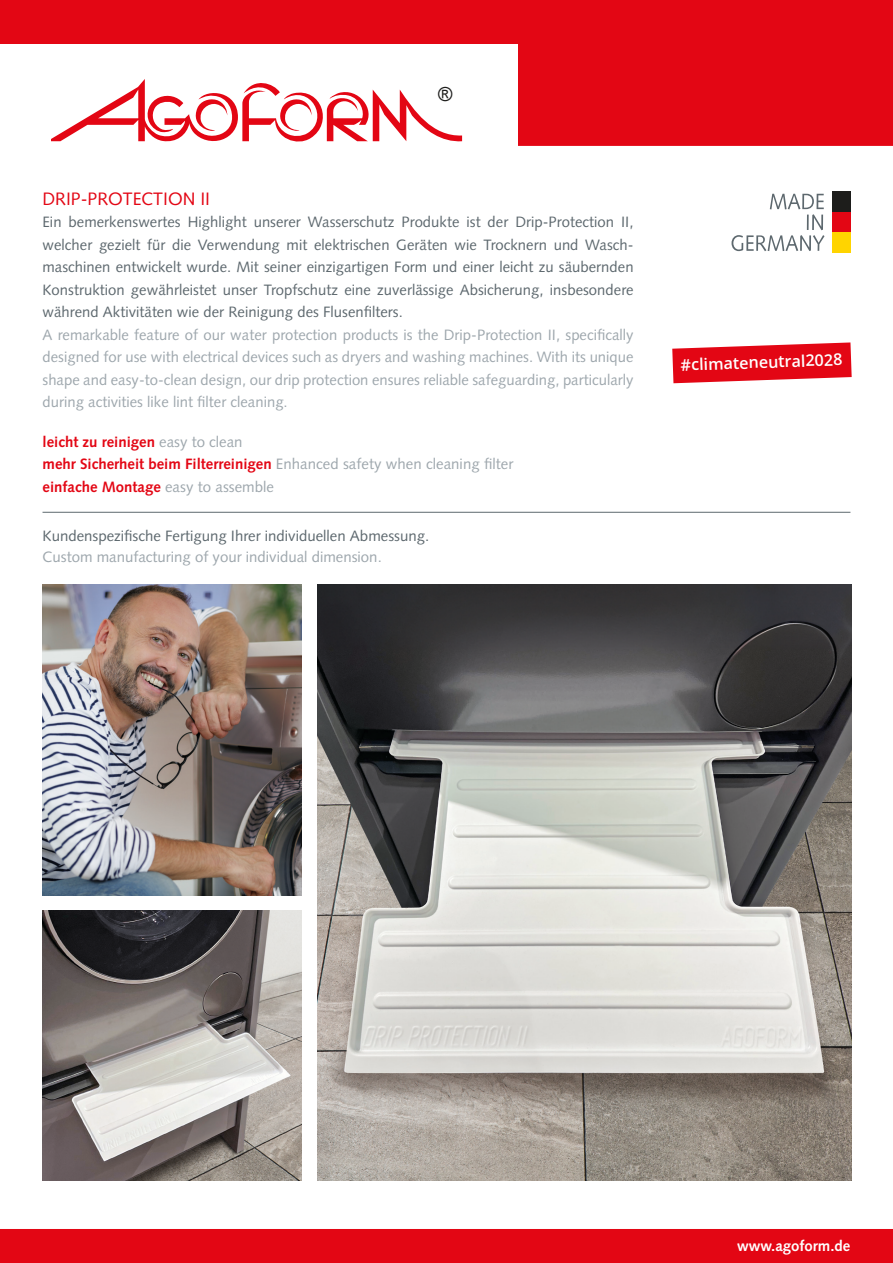
<style>
.page{position:relative;width:893px;height:1263px;background:#fff}
.page>*{position:absolute;margin:0;border:0;box-sizing:border-box;transform-origin:0 0}
.t1{font:19.35px "Arial";color:#1d1d1b}
.t2{font:18px "Syntax LT Pro";color:#e30614}
.t3{font:600 16.2px "Open Sans";color:#fff}
.t4{font:15px/22.5px "Syntax LT Pro";color:#5d686e;text-align:justify}
.t5{font:15px/22.5px "Syntax LT Pro";letter-spacing:.005em;color:#9ea7ad;text-align:justify}
.t6{font:700 15px/22.5px "Syntax LT Pro";color:#e30614}
.t7{font:700 15px "Syntax LT Pro";color:#fff}
.s1{font-weight:400;color:#9ea7ad}
</style>
<div class="page">
<img style="left:43px;top:910px;width:259px;height:270px">
<img style="left:43px;top:585px;width:259px;height:310px">
<img style="left:318px;top:585px;width:534px;height:595px">
<div style="left:0;top:1229px;width:893px;height:34px;background:#e30614"></div>
<div style="left:0;top:0;width:893px;height:146px;background:#e30614"></div>
<div style="left:0;top:45px;width:518px;height:135px;background:#fff"></div>
<svg style="left:52px;top:79px;width:410px;height:63px"></svg>
<svg style="left:672px;top:342px;width:180px;height:41px;background:#e72e3a"></svg>
<div style="left:832px;top:212px;width:18px;height:20px;background:#e30614"></div>
<div style="left:832px;top:191px;width:18px;height:21px;background:#1d1d1b"></div>
<div style="left:832px;top:232px;width:18px;height:20px;background:#ffd400"></div>
<svg style="left:731px;top:194px;width:93px;height:57px"></svg>
<hr style="left:43px;top:512px;width:807px;height:1px;background:#5d686e">
<p class="t1" style="left:438px;top:81px;width:16px">®</p>
<p class="t2" style="left:43px;top:188px;width:169px">DRIP-PROTECTION II</p>
<p class="t4" style="left:43px;top:211px;width:593px">Ein bemerkenswertes Highlight unserer Wasserschutz Produkte ist der Drip-Protection II, welcher gezielt für die Verwendung mit elektrischen Geräten wie Trocknern und Wasch&shy;maschinen entwickelt wurde. Mit seiner einzigartigen Form und einer leicht zu säubernden Konstruktion gewährleistet unser Tropfschutz eine zuverlässige Absicherung, insbesondere während Aktivitäten wie der Reinigung des Flusenfilters.</p>
<p class="t5" style="left:43px;top:323px;width:593px">A remarkable feature of our water protection products is the Drip-Protection II, specifically designed for use with electrical devices such as dryers and washing machines. With its unique shape and easy-to-clean design, our drip protection ensures reliable safeguarding, particularly during activities like lint filter cleaning.</p>
<p class="t6" style="left:43px;top:430px;width:472px">leicht zu reinigen <span class="s1">easy to clean<br></span>mehr Sicherheit beim Filterreinigen <span class="s1">Enhanced safety when cleaning filter </span>einfache Montage <span class="s1">easy to assemble</span></p>
<p class="t4" style="left:43px;top:524px;width:388px">Kundenspezifische Fertigung Ihrer individuellen Abmessung.</p>
<p class="t5" style="left:43px;top:545px;width:341px">Custom manufacturing of your individual dimension.</p>
<p class="t3" style="left:680px;top:354px;width:163px;rotate:-2deg">#climateneutral2028</p>
<p class="t7" style="left:737px;top:1237px;width:115px">www.agoform.de</p>
</div>
